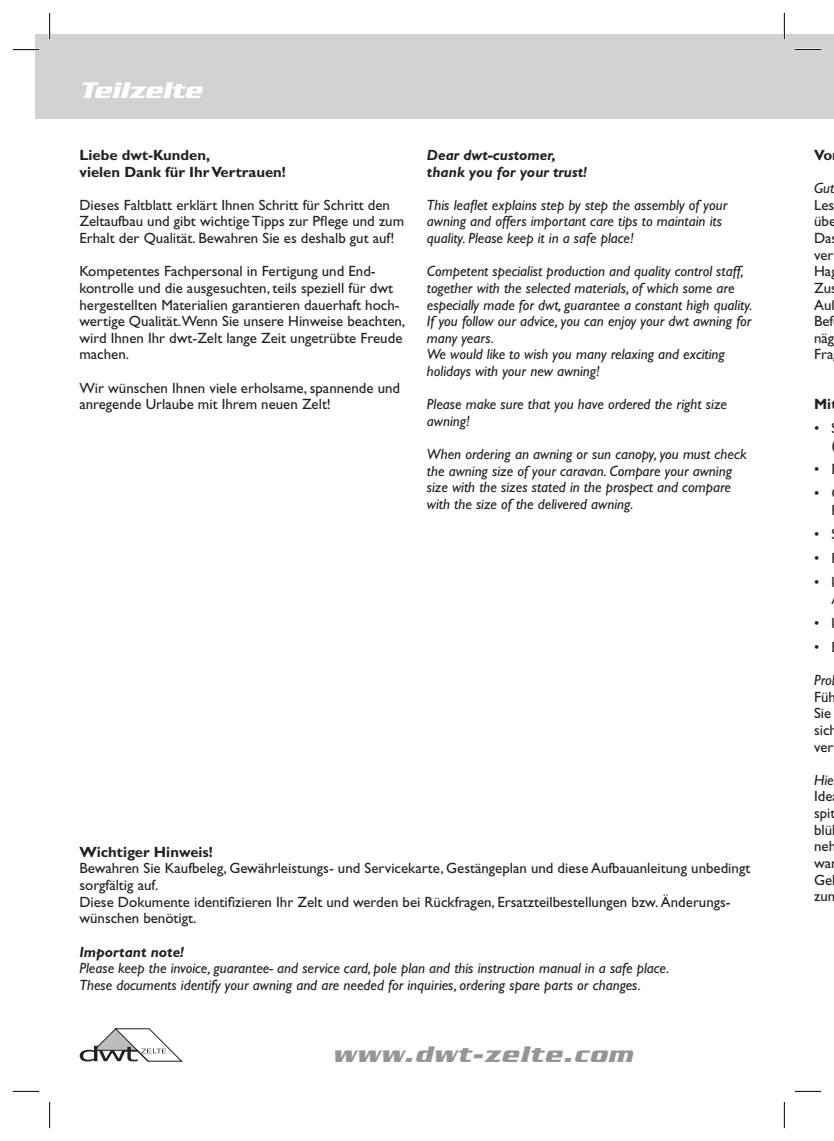
<style>
.page{position:relative;width:834px;height:1141px;background:#fff}
.page>*{position:absolute;margin:0;border:0;box-sizing:border-box;transform-origin:0 0}
.t1{font:italic 700 24.5px "Serpentine";letter-spacing:.05em;color:#939598}
.t2{font:italic 700 24.5px "Serpentine";color:#fff}
.t3{font:italic 14.88px/16.6px "Gill Sans";color:#231f20}
.t4{font:14.88px/16.6px "Gill Sans";color:#231f20}
.t5{font:700 14.88px/16.6px "Gill Sans";color:#231f20}
.t6{font:italic 700 14.88px/16.6px "Gill Sans";color:#231f20}
</style>
<div class="page">
<div style="left:35px;top:35px;width:749px;height:84px;background:#d1d2d4"></div>
<svg style="left:80px;top:1028px;width:102px;height:34px"></svg>
<div style="left:784px;top:35px;width:49px;height:84px;background:#d1d2d4"></div>
<hr style="left:13px;top:49px;width:26px;height:2px;background:#fff">
<hr style="left:794px;top:49px;width:27px;height:2px;background:#fff">
<hr style="left:49px;top:13px;width:2px;height:26px;background:#fff">
<hr style="left:783px;top:13px;width:2px;height:26px;background:#fff">
<svg style="left:13px;top:49px;width:26px;height:1px"></svg>
<svg style="left:794px;top:49px;width:27px;height:1px"></svg>
<svg style="left:13px;top:1091px;width:26px;height:1px"></svg>
<svg style="left:794px;top:1091px;width:27px;height:1px"></svg>
<svg style="left:49px;top:13px;width:1px;height:26px"></svg>
<svg style="left:49px;top:1102px;width:1px;height:26px"></svg>
<svg style="left:783px;top:13px;width:1px;height:26px"></svg>
<svg style="left:783px;top:1102px;width:1px;height:26px"></svg>
<h1 class="t2" style="left:79px;top:82px;width:124px">Teilzelte</h1>
<p class="t5" style="left:79px;top:148px;width:208px">Liebe dwt-Kunden,<br>vielen Dank für Ihr Vertrauen!</p>
<p class="t4" style="left:79px;top:198px;width:326px">Dieses Faltblatt erklärt Ihnen Schritt für Schritt den<br>Zeltaufbau und gibt wichtige Tipps zur Pflege und zum<br>Erhalt der Qualität. Bewahren Sie es deshalb gut auf!</p>
<p class="t4" style="left:79px;top:265px;width:327px">Kompetentes Fachpersonal in Fertigung und End&shy;kontrolle und die ausgesuchten, teils speziell für dwt hergestellten Materialien garantieren dauerhaft hoch&shy;wertige Qualität.Wenn Sie unsere Hinweise beachten, wird Ihnen Ihr dwt-Zelt lange Zeit ungetrübte Freude machen.</p>
<p class="t4" style="left:79px;top:381px;width:322px">Wir wünschen Ihnen viele erholsame, spannende und anregende Urlaube mit Ihrem neuen Zelt!</p>
<p class="t6" style="left:427px;top:148px;width:162px">Dear dwt-customer, thank you for your trust!</p>
<p class="t3" style="left:427px;top:198px;width:302px">This leaflet explains step by step the assembly of your awning and offers important care tips to maintain its quality. Please keep it in a safe place!</p>
<p class="t3" style="left:427px;top:265px;width:327px">Competent specialist production and quality control staff, together with the selected materials, of which some are especially made for dwt, guarantee a constant high quality.<br>If you follow our advice, you can enjoy your dwt awning for many years.<br>We would like to wish you many relaxing and exciting holidays with your new awning!</p>
<p class="t3" style="left:427px;top:398px;width:301px">Please make sure that you have ordered the right size awning!</p>
<p class="t3" style="left:427px;top:448px;width:321px">When ordering an awning or sun canopy, you must check the awning size of your caravan. Compare your awning size with the sizes stated in the prospect and compare with the size of the delivered awning.</p>
<p class="t5" style="left:79px;top:845px;width:135px">Wichtiger Hinweis!</p>
<p class="t4" style="left:79px;top:862px;width:672px">Bewahren Sie Kaufbeleg, Gewährleistungs- und Servicekarte, Gestängeplan und diese Aufbauanleitung unbedingt sorgfältig auf.<br>Diese Dokumente identifizieren Ihr Zelt und werden bei Rückfragen, Ersatzteilbestellungen bzw. Änderungs&shy;wünschen benötigt.</p>
<p class="t6" style="left:79px;top:945px;width:106px">Important note!</p>
<p class="t3" style="left:79px;top:961px;width:591px">Please keep the invoice, guarantee- and service card, pole plan and this instruction manual in a safe place.<br>These documents identify your awning and are need ed for inquiries, ordering spare parts or changes.</p>
<h1 class="t1" style="left:332px;top:1046px;width:301px">www.dwt-zelte.com</h1>
<p class="t5" style="left:814px;top:148px;width:20px">Vo</p>
<p class="t3" style="left:814px;top:182px;width:22px">Gut</p>
<p class="t4" style="left:814px;top:198px;width:24px">Les übe<br>Da ver<br>Ha<br>Zu<br>Au<br>Bef näg<br>Fra</p>
<p class="t5" style="left:814px;top:398px;width:19px">Mi</p>
<p class="t4" style="left:814px;top:422px;width:7px">•</p>
<p class="t4" style="left:814px;top:459px;width:7px;line-height:24.2px">• •</p>
<p class="t4" style="left:814px;top:523px;width:7px;line-height:24.2px;text-align:justify">• • •</p>
<p class="t4" style="left:814px;top:612px;width:7px;line-height:24.2px">• •</p>
<p class="t3" style="left:814px;top:673px;width:19px">Pro</p>
<p class="t4" style="left:814px;top:690px;width:24px">Füh<br>Sie sich ver</p>
<p class="t3" style="left:814px;top:773px;width:21px">Hie</p>
<p class="t4" style="left:814px;top:790px;width:24px">Ide spit blü neh wa<br>Gel zun</p>
</div>
